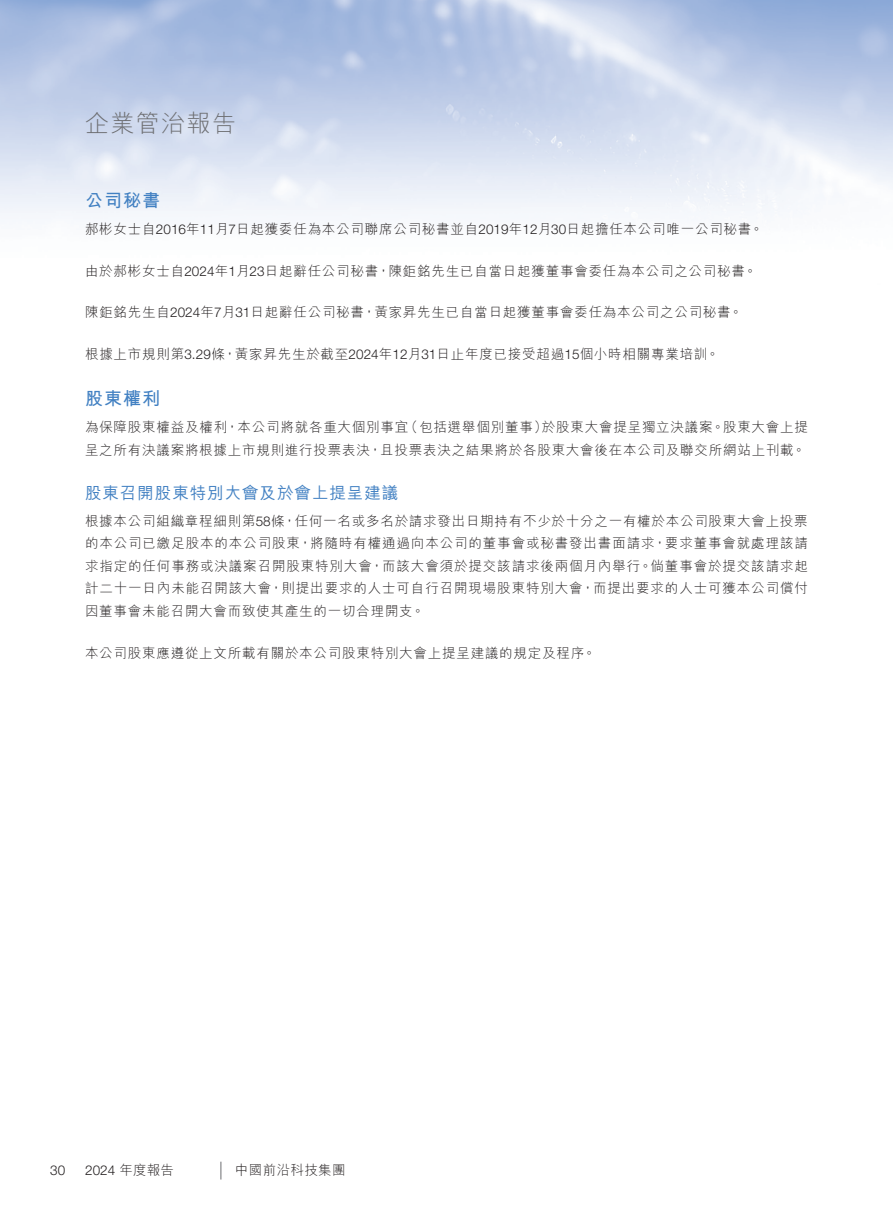
<style>
.page{position:relative;width:893px;height:1212px;background:#fff}
.page>*{position:absolute;margin:0;border:0;box-sizing:border-box;transform-origin:0 0}
.t1{font:300 24px "M Hei HK";letter-spacing:.06em;color:#6c6d70}
.t2{font:700 18px "M Hei HK";letter-spacing:.06em;color:#4180c2}
.t3{font:500 16.5px "M Hei HK";letter-spacing:.06em;color:#4180c2}
.t4{font:300 13.5px/22.5px "M Hei HK";letter-spacing:.06em;color:#231f20}
.t5{font:300 13.5px "Helvetica Neue LT Pro";letter-spacing:.01em;color:#231f20}
.t6{font:300 13.5px "M Hei HK";letter-spacing:.025em;color:#231f20}
.s1{font-family:"Helvetica Neue LT Pro"}
.s2{font-family:"M Hei HK"}
</style>
<div class="page">
<svg style="left:221px;top:1161px;width:1px;height:18px"></svg>
<h1 class="t1" style="left:85px;top:111px;width:152px">企業管治報告</h1>
<h2 class="t2" style="left:85px;top:188px;width:77px">公司秘書</h2>
<p class="t4" style="left:85px;top:218px;width:680px">郝彬女士自<span class="s1">2016</span>年<span class="s1">11</span>月<span class="s1">7</span>日起獲委任為本公司聯席公司秘書並自<span class="s1">2019</span>年<span class="s1">12</span>月<span class="s1">30</span>日起擔任本公司唯一公司秘書。</p>
<p class="t4" style="left:85px;top:259px;width:673px">由於郝彬女士自<span class="s1">2024</span>年<span class="s1">1</span>月<span class="s1">23</span>日起辭任公司秘書，陳鉅銘先生已自當日起獲董事會委任為本公司之公司秘書。</p>
<p class="t4" style="left:85px;top:301px;width:659px">陳鉅銘先生自<span class="s1">2024</span>年<span class="s1">7</span>月<span class="s1">31</span>日起辭任公司秘書，黃家昇先生已自當日起獲董事會委任為本公司之公司秘書。</p>
<p class="t4" style="left:85px;top:343px;width:636px">根據上市規則第<span class="s1">3.29</span>條，黃家昇先生於截至<span class="s1">2024</span>年<span class="s1">12</span>月<span class="s1">31</span>日止年度已接受超過<span class="s1">15</span>個小時相關專業培訓。</p>
<h2 class="t2" style="left:85px;top:386px;width:77px">股東權利</h2>
<p class="t4" style="left:85px;top:416px;width:724px">為保障股東權益及權利，本公司將就各重大個別事宜（包括選舉個別董事）於股東大會提呈獨立決議案。股東大會上提呈之所有決議案將根據上市規則進行投票表決，且投票表決之結果將於各股東大會後在本公司及聯交所網站上刊載。</p>
<p class="t3" style="left:85px;top:481px;width:315px">股東召開股東特別大會及於會上提呈建議</p>
<p class="t4" style="left:85px;top:509px;width:724px;text-align:justify">根據本公司組織章程細則第<span class="s1">58</span>條，任何一名或多名於請求發出日期持有不少於十分之一有權於本公司股東大會上投票的本公司已繳足股本的本公司股東，將隨時有權通過向本公司的董事會或秘書發出書面請求，要求董事會就處理該請求指定的任何事務或決議案召開股東特別大會，而該大會須於提交該請求後兩個月內舉行。倘董事會於提交該請求起計二十一日內未能召開該大會，則提出要求的人士可自行召開現場股東特別大會，而提出要求的人士可獲本公司償付因董事會未能召開大會而致使其產生的一切合理開支。</p>
<p class="t4" style="left:85px;top:641px;width:513px">本公司股東應遵從上文所載有關於本公司股東特別大會上提呈建議的規定及程序。</p>
<p class="t5" style="left:50px;top:1162px;width:17px">30</p>
<p class="t5" style="left:85px;top:1162px;width:90px">2024 <span class="s2">年度報告</span></p>
<p class="t6" style="left:235px;top:1163px;width:112px">中國前沿科技集團</p>
</div>
